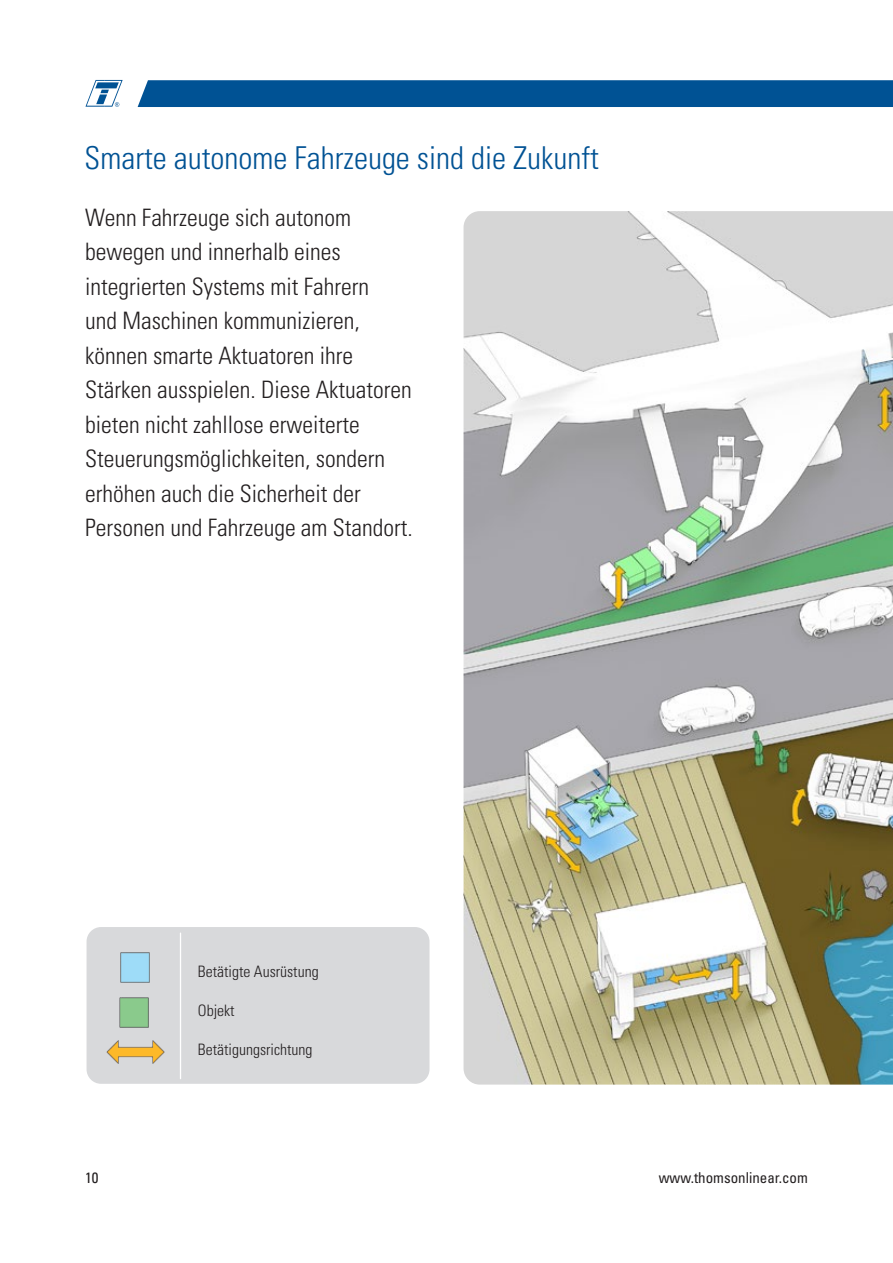
<style>
.page{position:relative;width:893px;height:1263px;background:#fff}
.page>*{position:absolute;margin:0;border:0;box-sizing:border-box;transform-origin:0 0}
.t1{font:300 condensed 31.5px "Univers LT Std";color:#005294}
.t2{font:300 condensed 24px/34.5px "Univers LT Std";color:#231f20}
.standard_bullet{font:300 condensed 15.75px "Univers LT Std";color:#231f20}
.t3{font:condensed 15px "Univers LT Std";color:#231f20}
</style>
<div class="page">
<div style="left:138px;top:80px;width:755px;height:27px;background:#005294"></div>
<svg style="left:85px;top:80px;width:38px;height:27px"></svg>
<img style="left:464px;top:211px;width:429px;height:873px">
<div style="left:87px;top:927px;width:342px;height:157px;background:#d8d9db;border-radius:15px"></div>
<img style="left:106px;top:1040px;width:58px;height:24px">
<img style="left:120px;top:953px;width:30px;height:29px">
<img style="left:119px;top:997px;width:30px;height:30px">
<hr style="left:180px;top:933px;width:1px;height:145px;background:#fff">
<p class="t1" style="left:85px;top:139px;width:516px">Smarte autonome Fahrzeuge sind die Zukunft</p>
<p class="t2" style="left:85px;top:200px;width:329px">Wenn Fahrzeuge sich autonom bewegen und innerhalb eines integrierten Systems mit Fahrern<br>und Maschinen kommunizieren, können smarte Aktuatoren ihre Stärken ausspielen. Diese Aktuatoren bieten nicht zahllose erweiterte Steuerungsmöglichkeiten, sondern erhöhen auch die Sicherheit der Personen und Fahrzeuge am Standort.</p>
<p class="standard_bullet" style="left:198px;top:962px;width:122px">Betätigte Ausrüstung</p>
<p class="standard_bullet" style="left:198px;top:1001px;width:38px">Objekt</p>
<p class="standard_bullet" style="left:198px;top:1040px;width:116px">Betätigungsrichtung</p>
<p class="t3" style="left:85px;top:1168px;width:15px">10</p>
<p class="t3" style="left:659px;top:1168px;width:151px">www.thomsonlinear.com</p>
</div>
